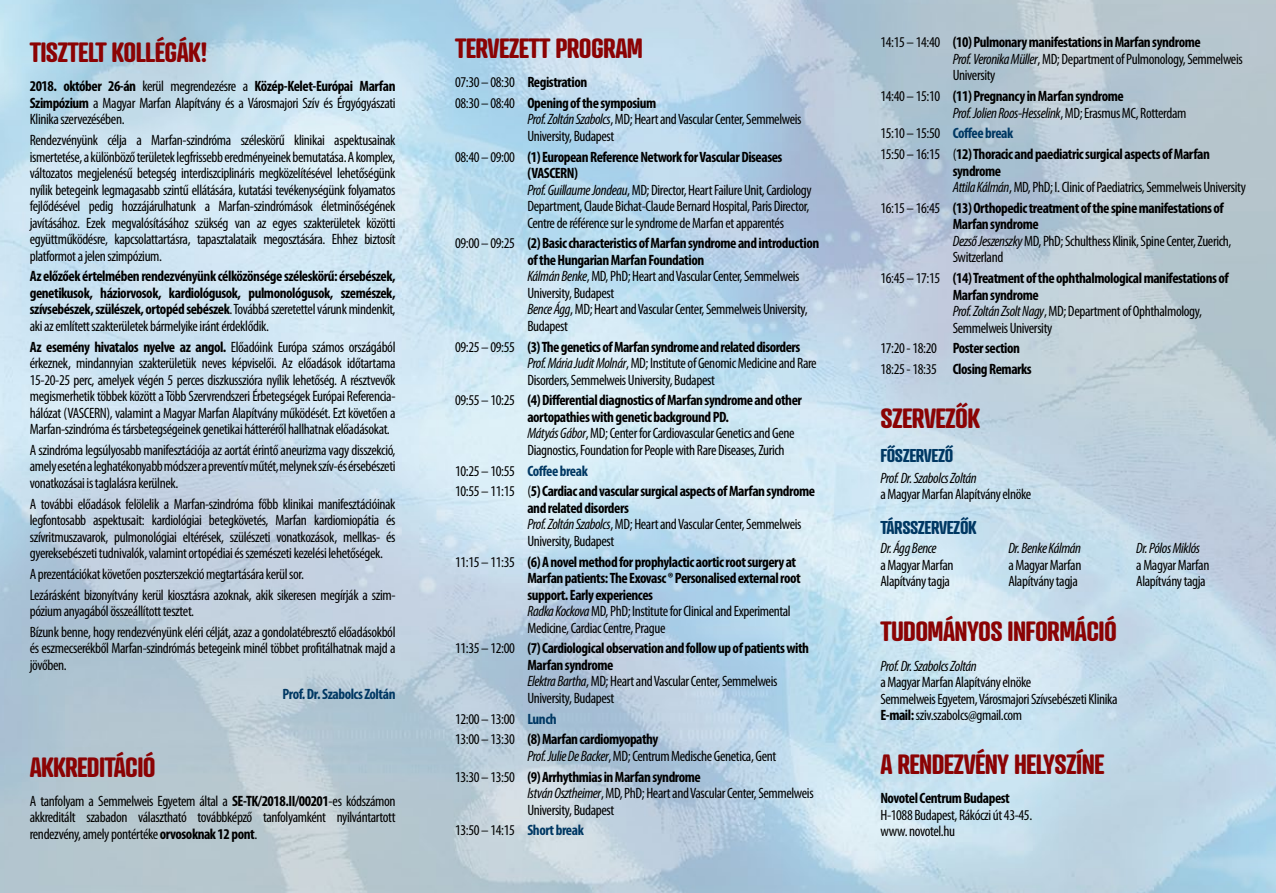
<style>
.page{position:relative;width:1276px;height:893px;background:#fff}
.page>*{position:absolute;margin:0;border:0;box-sizing:border-box;transform-origin:0 0}
.t1{font:700 27px "Atrament";letter-spacing:-.025em;color:#8b0304}
.t2{font:700 18px "Atrament";letter-spacing:-.025em;color:#003863}
.t3{font:condensed 15px/16.5px "Myriad Pro";letter-spacing:-.025em;color:#000}
.t4{font:700 condensed 15px/16.5px "Myriad Pro";letter-spacing:-.03em;color:#000}
.t5{font:italic condensed 15px "Myriad Pro";letter-spacing:-.025em;color:#000}
.t6{font:700 condensed 15px "Myriad Pro";letter-spacing:-.03em;color:#003863}
.s1{font-weight:700}
.s2{font-weight:400}
.s3{font-style:italic}
.s4{color:#003863}
.s5{font-weight:400;font-style:italic}
.s6{font-weight:700;color:#003863}
</style>
<div class="page">
<h1 class="t1" style="left:30px;top:35px;width:179px">TISZTELT KOLLÉGÁK!</h1>
<p class="t3" style="left:30px;top:78px;width:367px;text-align:justify"><span class="s1">2018. október 26-án</span> kerül megrendezésre a <span class="s1">Közép-Kelet-Európai Marfan Szimpózium</span> a Magyar Marfan Alapítvány és a Városmajori Szív és Érgyógyászati Klinika szervezésében.</p>
<p class="t3" style="left:30px;top:132px;width:367px;text-align:justify">Rendezvényünk célja a Marfan-szindróma széleskörű klinikai aspektusainak ismertetése, a különböző területek legfrissebb eredményeinek bemutatása. A komplex, változatos megjelenésű betegség interdiszciplináris megközelítésével lehetőségünk nyílik betegeink legmagasabb szintű ellátására, kutatási tevékenységünk folyamatos fejlődésével pedig hozzájárulhatunk a Marfan-szindrómások életminőségének javításához. Ezek megvalósításához szükség van az egyes szakterületek közötti együttműködésre, kapcsolattartásra, tapasztalataik megosztására. Ehhez biztosít platformot a jelen szimpózium.</p>
<p class="t4" style="left:30px;top:268px;width:367px;text-align:justify">Az előzőek értelmében rendezvényünk célközönsége széleskörű: érsebészek, genetikusok, háziorvosok, kardiológusok, pulmonológusok, szemészek, szívsebészek, szülészek, ortopéd sebészek<span class="s2">. Továbbá szeretettel várunk mindenkit, aki az említett szakterületek bármelyike iránt érdeklődik.</span></p>
<p class="t3" style="left:30px;top:338px;width:367px;text-align:justify"><span class="s1">Az esemény hivatalos nyelve az angol.</span> Előadóink Európa számos országából érkeznek, mindannyian szakterületük neves képviselői. Az előadások időtartama 15-20-25 perc, amelyek végén 5 perces diszkusszióra nyílik lehetőség. A résztvevők megismerhetik többek között a Több Szervrendszeri Érbetegségek Európai Referencia&shy;hálózat (VASCERN), valamint a Magyar Marfan Alapítvány működését. Ezt követően a Marfan-szindróma és társbetegségeinek genetikai hátteréről hallhatnak előadásokat.</p>
<p class="t3" style="left:30px;top:441px;width:367px;text-align:justify">A szindróma legsúlyosabb manifesztációja az aortát érintő aneurizma vagy disszekció, amely esetén a leghatékonyabb módszer a preventív műtét, melynek szív-és érsebészeti vonatkozásai is taglalásra kerülnek.</p>
<p class="t3" style="left:30px;top:495px;width:367px;text-align:justify">A további előadások felölelik a Marfan-szindróma főbb klinikai manifesztációinak legfontosabb aspektusait: kardiológiai betegkövetés, Marfan kardiomiopátia és szívritmuszavarok, pulmonológiai eltérések, szülészeti vonatkozások, mellkas- és gyereksebészeti tudnivalók, valamint ortopédiai és szemészeti kezelési lehetőségek.</p>
<p class="t3" style="left:30px;top:563px;width:367px;line-height:20.7px">A prezentációkat követően poszterszekció megtartására kerül sor.<br>Lezárásként bizonyítvány kerül kiosztásra azoknak, akik sikeresen megírják a szim-</p>
<p class="t3" style="left:30px;top:600px;width:367px;line-height:20.7px">pózium anyagából összeállított tesztet.<br>Bízunk benne, hogy rendezvényünk eléri célját, azaz a gondolatébresztő előadásokból</p>
<p class="t3" style="left:30px;top:640px;width:367px">és eszmecserékből Marfan-szindrómás betegeink minél többet profitálhatnak majd a jövőben.</p>
<p class="t6" style="left:282px;top:685px;width:115px">Prof. Dr. Szabolcs Zoltán</p>
<h1 class="t1" style="left:30px;top:750px;width:128px">AKKREDITÁCIÓ</h1>
<p class="t3" style="left:30px;top:793px;width:367px;text-align:justify">A tanfolyam a Semmelweis Egyetem által a <span class="s1">SE-TK/2018.II/00201</span>-es kódszámon akkreditált szabadon választható továbbképző tanfolyamként nyilvántartott rendezvény, amely pontértéke <span class="s1">orvosoknak 12 pont</span>.</p>
<h1 class="t1" style="left:455px;top:31px;width:189px">TERVEZETT PROGRAM</h1>
<p class="t4" style="left:455px;top:71px;width:203px;line-height:20.7px"><span class="s2">07:30 – 08:30</span> Registration<br><span class="s2">08:30 – 08:40</span> Opening of the symposium</p>
<p class="t3" style="left:527px;top:111px;width:276px"><span class="s3">Prof. Zoltán Szabolcs</span>, MD; Heart and Vascular Center, Semmelweis<br>University, Budapest</p>
<p class="t3" style="left:527px;top:148px;width:286px;text-indent:-72px">08:40 – 09:00 <span class="s1">(1) European Reference Network for Vascular Diseases (VASCERN)<br></span><span class="s3">Prof. Guillaume Jondeau</span>, MD; Director, Heart Failure Unit, Cardiology Department, Claude Bichat-Claude Bernard Hospital, Paris Director, Centre de référence sur le syndrome de Marfan et apparentés</p>
<p class="t3" style="left:527px;top:235px;width:293px;text-indent:-72px">09:00 – 09:25 <span class="s1">(2) Basic characteristics of Marfan syndrome and introduction of the Hungarian Marfan Foundation<br></span><span class="s3">Kálmán Benke</span>, MD, PhD; Heart and Vascular Center, Semmelweis University, Budapest<br><span class="s3">Bence Ágg</span>, MD; Heart and Vascular Center, Semmelweis University, Budapest</p>
<p class="t3" style="left:527px;top:338px;width:291px;text-indent:-72px">09:25 – 09:55 <span class="s1">(3) The genetics of Marfan syndrome and related disorders<br></span><span class="s3">Prof. Mária Judit Molnár</span>, MD; Institute of Genomic Medicine and Rare<br>Disorders, Semmelweis University, Budapest</p>
<p class="t3" style="left:527px;top:392px;width:276px;text-indent:-72px">09:55 – 10:25 <span class="s1">(4) Differential diagnostics of Marfan syndrome and other aortopathies with genetic background PD.<br></span><span class="s3">Mátyás Gábor</span>, MD; Center for Cardiovascular Genetics and Gene Diagnostics, Foundation for People with Rare Diseases, Zurich</p>
<p class="t4" style="left:455px;top:460px;width:361px;line-height:20.7px"><span class="s2">10:25 – 10:55</span> <span class="s4">Coffee break<br></span><span class="s2">10:55 – 11:15 (</span>5) Cardiac and vascular surgical aspects of Marfan syndrome</p>
<p class="t3" style="left:527px;top:499px;width:276px"><span class="s1">and related disorders<br></span><span class="s3">Prof. Zoltán Szabolcs</span>, MD; Heart and Vascular Center, Semmelweis<br>University, Budapest</p>
<p class="t4" style="left:527px;top:553px;width:275px;text-indent:-72px"><span class="s2">11:15 – 11:35</span> (6) A novel method for prophylactic aortic root surgery at Marfan patients: The Exovasc ® Personalised external root support. Early experiences<br><span class="s5">Radka Kockova</span> <span class="s2">MD, PhD; Institute for Clinical and Experimental Medicine, Cardiac Centre, Prague</span></p>
<p class="t3" style="left:527px;top:640px;width:283px;text-indent:-72px">11:35 – 12:00 <span class="s1">(7) Cardiological observation and follow up of patients with Marfan syndrome<br></span><span class="s3">Elektra Bartha</span>, MD; Heart and Vascular Center, Semmelweis University, Budapest</p>
<p class="t4" style="left:455px;top:708px;width:205px;line-height:20.7px"><span class="s2">12:00 – 13:00</span> <span class="s4">Lunch<br></span><span class="s2">13:00 – 13:30</span> (8) Marfan cardiomyopathy</p>
<p class="t3" style="left:455px;top:745px;width:323px;line-height:20.7px;text-indent:72px"><span class="s3">Prof. Julie De Backer</span>, MD; Centrum Medische Genetica, Gent<br>13:30 – 13:50 <span class="s1">(9) Arrhythmias in Marfan syndrome</span></p>
<p class="t3" style="left:527px;top:785px;width:288px"><span class="s3">István Osztheimer</span>, MD, PhD; Heart and Vascular Center, Semmelweis<br>University, Budapest</p>
<p class="t3" style="left:455px;top:822px;width:130px">13:50 – 14:15 <span class="s6">Short break</span></p>
<p class="t3" style="left:952px;top:34px;width:291px;text-indent:-72px">14:15 – 14:40 <span class="s1">(10) Pulmonary manifestations in Marfan syndrome<br></span><span class="s3">Prof. Veronika Müller</span>, MD; Department of Pulmonology, Semmelweis<br>University</p>
<p class="t3" style="left:952px;top:88px;width:235px;text-indent:-72px">14:40 – 15:10 <span class="s1">(11) Pregnancy in Marfan syndrome<br></span><span class="s3">Prof. Jolien Roos-Hesselink</span>, MD; Erasmus MC, Rotterdam</p>
<p class="t4" style="left:880px;top:123px;width:331px;line-height:20.7px"><span class="s2">15:10 – 15:50</span> <span class="s4">Coffee break<br></span><span class="s2">15:50 – 16:15 (</span>12) Thoracic and paediatric surgical aspects of Marfan</p>
<p class="t3" style="left:952px;top:162px;width:295px"><span class="s1">syndrome<br></span><span class="s3">Attila Kálmán</span>, MD, PhD; I. Clinic of Paediatrics, Semmelweis University</p>
<p class="t3" style="left:952px;top:199px;width:280px;text-indent:-72px">16:15 – 16:45 <span class="s1">(13) Orthopedic treatment of the spine manifestations of Marfan syndrome<br></span><span class="s3">Dezső Jeszenszky</span> MD, PhD; Schulthess Klinik, Spine Center, Zuerich, Switzerland</p>
<p class="t4" style="left:952px;top:269px;width:277px;text-indent:-72px"><span class="s2">16:45 – 17:15</span> (14) Treatment of the ophthalmological manifestations of Marfan syndrome<br><span class="s5">Prof. Zoltán Zsolt Nagy</span><span class="s2">, MD; Department of Ophthalmology, Semmelweis University</span></p>
<p class="t4" style="left:880px;top:338px;width:153px;line-height:20.7px"><span class="s2">17:20 - 18:20</span> Poster section<br><span class="s2">18:25 - 18:35</span> Closing Remarks</p>
<h1 class="t1" style="left:880px;top:401px;width:101px">SZERVEZŐK</h1>
<p class="t2" style="left:880px;top:444px;width:74px">FŐSZERVEZŐ</p>
<p class="t5" style="left:880px;top:469px;width:98px">Prof. Dr. Szabolcs Zoltán</p>
<p class="t3" style="left:880px;top:486px;width:152px">a Magyar Marfan Alapítvány elnöke</p>
<p class="t2" style="left:880px;top:516px;width:98px">TÁRSSZERVEZŐK</p>
<p class="t5" style="left:880px;top:539px;width:58px">Dr. Ágg Bence</p>
<p class="t3" style="left:880px;top:556px;width:75px">a Magyar Marfan<br>Alapítvány tagja</p>
<p class="t5" style="left:1008px;top:539px;width:74px">Dr. Benke Kálmán</p>
<p class="t3" style="left:1008px;top:556px;width:75px">a Magyar Marfan<br>Alapítvány tagja</p>
<p class="t5" style="left:1136px;top:539px;width:65px">Dr. Pólos Miklós</p>
<p class="t3" style="left:1136px;top:556px;width:75px">a Magyar Marfan<br>Alapítvány tagja</p>
<h1 class="t1" style="left:880px;top:614px;width:238px">TUDOMÁNYOS INFORMÁCIÓ</h1>
<p class="t5" style="left:880px;top:657px;width:98px">Prof. Dr. Szabolcs Zoltán</p>
<p class="t3" style="left:880px;top:674px;width:239px">a Magyar Marfan Alapítvány elnöke<br>Semmelweis Egyetem, Városmajori Szívsebészeti Klinika<br><span class="s1">E-mail:</span> sziv.szabolcs@gmail.com</p>
<h1 class="t1" style="left:880px;top:747px;width:226px">A RENDEZVÉNY HELYSZÍNE</h1>
<p class="t4" style="left:880px;top:789px;width:131px">Novotel Centrum Budapest</p>
<p class="t3" style="left:880px;top:806px;width:153px">H-1088 Budapest, Rákóczi út 43-45. www. novotel.hu</p>
</div>
